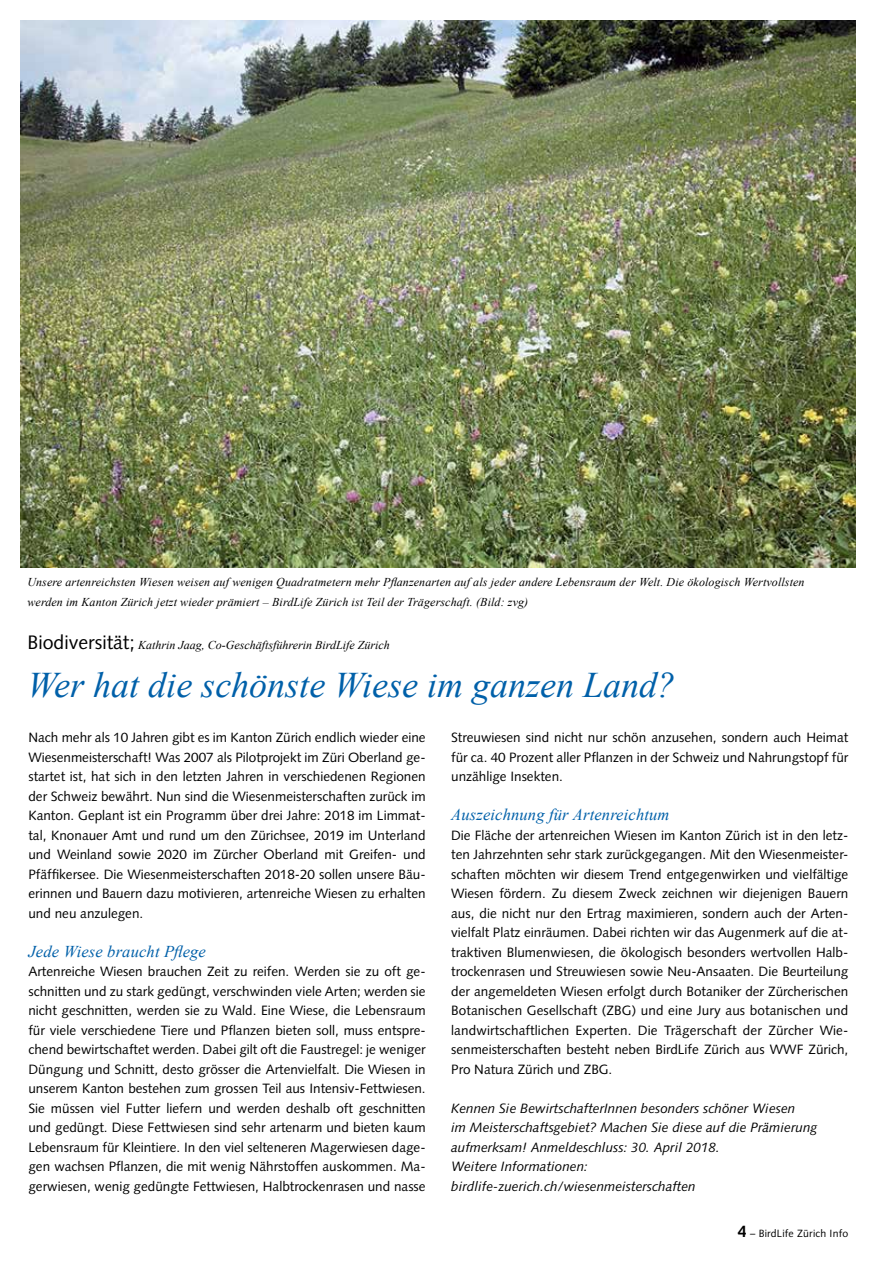
<style>
.page{position:relative;width:893px;height:1263px;background:#fff}
.page>*{position:absolute;margin:0;border:0;box-sizing:border-box;transform-origin:0 0}
.t1{font:italic 36px "Times New Roman";color:#0060a9}
.t2{font:italic 16.5px "Times New Roman";letter-spacing:.01em;color:#0060a9}
.t3{font:13.5px/19.5px "Syntax";color:#000;text-align:justify}
.t4{font:italic 13.5px/19.5px "Syntax";color:#000}
.t5{font:italic 12px/19.5px "Times New Roman";letter-spacing:.01em;color:#000}
.t6{font:10.5px "Syntax";letter-spacing:.02em;color:#000}
.s1{font-family:"Syntax";font-style:normal;font-size:19.5px}
.s2{font-weight:700;font-size:16.5px}
</style>
<div class="page">
<img style="left:20px;top:21px;width:835px;height:547px">
<p class="t5" style="left:27px;top:572px;width:779px">Unsere artenreichsten Wiesen weisen auf wenigen Quadratmetern mehr Pflanzenarten auf als jeder andere Lebensraum der Welt. Die ökologisch Wertvollsten werden im Kanton Zürich jetzt wieder prämiert – BirdLife Zürich ist Teil der Trägerschaft. (Bild: zvg)</p>
<p class="t5" style="left:28px;top:635px;width:364px"><span class="s1">Biodiversität;</span> Kathrin Jaag, Co-Geschäftsführerin BirdLife Zürich</p>
<h1 class="t1" style="left:28px;top:661px;width:649px">Wer hat die schönste Wiese im ganzen Land?</h1>
<p class="t3" style="left:28px;top:728px;width:399px">Nach mehr als 10 Jahren gibt es im Kanton Zürich endlich wieder eine Wiesenmeisterschaft! Was 2007 als Pilotprojekt im Züri Oberland ge&shy;startet ist, hat sich in den letzten Jahren in verschiedenen Regionen der Schweiz bewährt. Nun sind die Wiesenmeisterschaften zurück im Kanton. Geplant ist ein Programm über drei Jahre: 2018 im Limmat&shy;tal, Knonauer Amt und rund um den Zürichsee, 2019 im Unterland und Weinland sowie 2020 im Zürcher Oberland mit Greifen- und Pfäffikersee. Die Wiesenmeisterschaften 2018-20 sollen unsere Bäu&shy;erinnen und Bauern dazu motivieren, artenreiche Wiesen zu erhalten und neu anzulegen.</p>
<p class="t2" style="left:28px;top:940px;width:179px">Jede Wiese braucht Pflege</p>
<p class="t3" style="left:28px;top:962px;width:399px">Artenreiche Wiesen brauchen Zeit zu reifen. Werden sie zu oft ge&shy;schnitten und zu stark gedüngt, verschwinden viele Arten; werden sie nicht geschnitten, werden sie zu Wald. Eine Wiese, die Lebensraum für viele verschiedene Tiere und Pflanzen bieten soll, muss entspre&shy;chend bewirtschaftet werden. Dabei gilt oft die Faustregel: je weniger Düngung und Schnitt, desto grösser die Artenvielfalt. Die Wiesen in unserem Kanton bestehen zum grossen Teil aus Intensiv-Fettwiesen.<br>Sie müssen viel Futter liefern und werden deshalb oft geschnitten und gedüngt. Diese Fettwiesen sind sehr artenarm und bieten kaum Lebensraum für Kleintiere. In den viel selteneren Magerwiesen dage&shy;gen wachsen Pflanzen, die mit wenig Nährstoffen auskommen. Ma&shy;gerwiesen, wenig gedüngte Fettwiesen, Halbtrockenrasen und nasse</p>
<p class="t3" style="left:451px;top:728px;width:399px">Streuwiesen sind nicht nur schön anzusehen, sondern auch Heimat für ca. 40 Prozent aller Pflanzen in der Schweiz und Nahrungstopf für unzählige Insekten.</p>
<p class="t2" style="left:451px;top:803px;width:220px">Auszeichnung für Artenreichtum</p>
<p class="t3" style="left:451px;top:825px;width:399px">Die Fläche der artenreichen Wiesen im Kanton Zürich ist in den letz&shy;ten Jahrzehnten sehr stark zurückgegangen. Mit den Wiesenmeister&shy;schaften möchten wir diesem Trend entgegenwirken und vielfältige Wiesen fördern. Zu diesem Zweck zeichnen wir diejenigen Bauern aus, die nicht nur den Ertrag maximieren, sondern auch der Arten&shy;vielfalt Platz einräumen. Dabei richten wir das Augenmerk auf die at&shy;traktiven Blumenwiesen, die ökologisch besonders wertvollen Halb&shy;trockenrasen und Streuwiesen sowie Neu-Ansaaten. Die Beurteilung der angemeldeten Wiesen erfolgt durch Botaniker der Zürcherischen Botanischen Gesellschaft (ZBG) und eine Jury aus botanischen und landwirtschaftlichen Experten. Die Trägerschaft der Zürcher Wie&shy;senmeisterschaften besteht neben BirdLife Zürich aus WWF Zürich, Pro Natura Zürich und ZBG.</p>
<p class="t4" style="left:451px;top:1098px;width:368px">Kennen Sie BewirtschafterInnen besonders schöner Wiesen<br>im Meisterschaftsgebiet? Machen Sie diese auf die Prämierung aufmerksam! Anmeldeschluss: 30. April 2018.<br>Weitere Informationen: birdlife-zuerich.ch/wiesenmeisterschaften</p>
<p class="t6" style="left:738px;top:1227px;width:112px"><span class="s2">4</span> – BirdLife Zürich Info</p>
</div>
